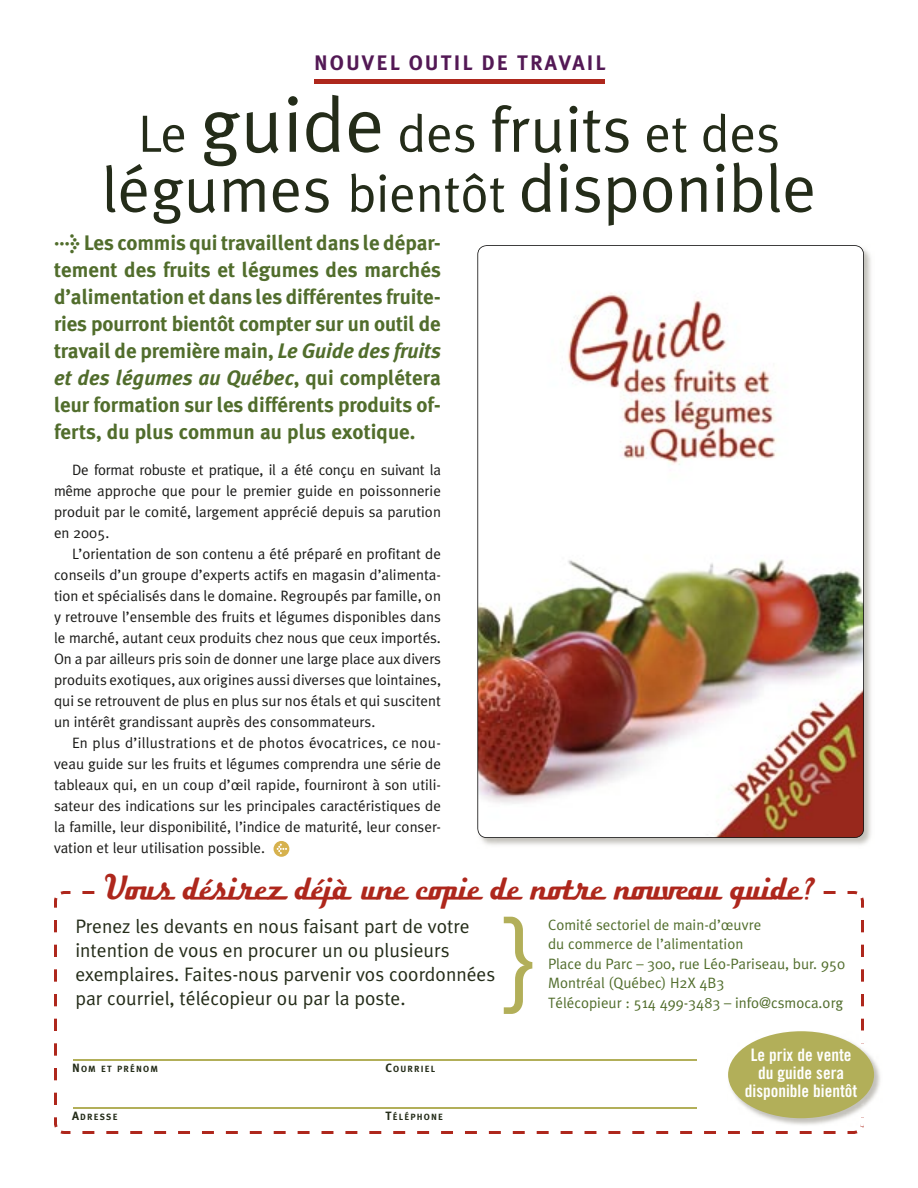
<style>
.page{position:relative;width:918px;height:1188px;background:#fff}
.page>*{position:absolute;margin:0;border:0;box-sizing:border-box;transform-origin:0 0}
.t1{font:109.5px "Meta Plus Normal";color:#b2af59}
.t2{font:67.5px "Meta Plus Normal";color:#242c19}
.t3{font:52.5px "Meta Plus Normal";color:#242c19}
.t4{font:34.5px "Boxer Script JF";color:#ae271c}
.t5{font:700 21px/27px "Meta Plus";color:#516d2c;text-align:justify}
.t6{font:700 21px "Meta Plus";letter-spacing:.1em;color:#531955}
.t7{font:19.5px/24px "Meta Plus Normal";color:#242c19}
.t8{font:17.25px/18px "Trade Gothic Bold Cond Twenty";color:#fff;text-align:center}
.t9{font:15px/21px "Meta Plus Normal";color:#191917;text-align:justify}
.t10{font:15px/19.5px "Meta Plus Normal";color:#516d2c}
.t11{font:700 9px "Meta Plus";letter-spacing:.135em;color:#242c19}
.s1{font-size:78px}
.s2{font-size:64.5px}
.s3{font-size:52.5px}
.s4{font-style:italic}
.s5{font-size:12px}
</style>
<div class="page">
<svg style="left:274px;top:841px;width:15px;height:16px"></svg>
<svg style="left:277px;top:844px;width:10px;height:10px"></svg>
<div style="left:314px;top:79px;width:291px;height:5px;background:#ae271c"></div>
<img style="left:480px;top:249px;width:391px;height:596px">
<img style="left:477px;top:245px;width:387px;height:593px">
<svg style="left:54px;top:891px;width:810px;height:243px"></svg>
<div style="left:99px;top:876px;width:720px;height:20px;background:#fff"></div>
<img style="left:727px;top:1030px;width:153px;height:96px">
<img style="left:861px;top:1030px;width:3px;height:75px">
<svg style="left:861px;top:1117px;width:3px;height:9px"></svg>
<div style="left:728px;top:1031px;width:146px;height:87px;background:#b2af59;border-radius:50%"></div>
<hr style="left:73px;top:1059px;width:623px;height:2px;background:#b2af59">
<hr style="left:73px;top:1107px;width:623px;height:2px;background:#b2af59">
<h3 class="t6" style="left:314px;top:51px;width:293px">NOUVEL OUTIL DE TRAVAIL</h3>
<h3 class="t3" style="left:138px;top:103px;width:643px">Le <span class="s1">guide</span> des <span class="s2">fruits</span> et des</h3>
<h2 class="t2" style="left:102px;top:149px;width:716px"><span class="s2">légumes</span> <span class="s3">bientôt</span> disponible</h2>
<p class="t5" style="left:54px;top:229px;width:389px">&gt; Les commis qui travaillent dans le dépar&shy;tement des fruits et légumes des marchés d’alimentation et dans les différentes fruite&shy;ries pourront bientôt compter sur un outil de travail de première main, <span class="s4">Le Guide des fruits et des légumes au Québec</span>, qui complétera leur formation sur les différents pro duits of - ferts, du plus commun au plus exotique.</p>
<p class="t9" style="left:54px;top:460px;width:389px;text-indent:18px">De format robuste et pratique, il a été conçu en suivant la même approche que pour le premier guide en poissonnerie produit par le comité, largement apprécié depuis sa parution en 2005.</p>
<p class="t9" style="left:54px;top:544px;width:389px;text-indent:18px">L’orientation de son contenu a été préparé en profitant de conseils d’un groupe d’experts actifs en magasin d’alimenta&shy;tion et spécialisés dans le domaine. Regroupés par famille, on y retrouve l’ensemble des fruits et légumes disponibles dans le marché, autant ceux produits chez nous que ceux importés.<br>On a par ailleurs pris soin de donner une large place aux divers produits exotiques, aux origines aussi diverses que lointaines, qui se retrouvent de plus en plus sur nos étals et qui suscitent un intérêt grandissant auprès des consommateurs.</p>
<p class="t9" style="left:54px;top:733px;width:389px;text-indent:18px">En plus d’illustrations et de photos évocatrices, ce nou - veau guide sur les fruits et légumes comprendra une série de ta bleaux qui, en un coup d’œil rapide, fourniront à son utili&shy;sateur des indications sur les principales caractéristiques de la fa mille, leur disponibilité, l’indice de maturité, leur conser&shy;vation et leur utilisation possible.</p>
<h3 class="t4" style="left:105px;top:864px;width:712px">Vous désirez déjà une copie de notre nouveau guide?</h3>
<h3 class="t7" style="left:75px;top:914px;width:422px">Prenez les devants en nous faisant part de votre intention de vous en procurer un ou plusieurs exemplaires. Faites-nous parvenir vos coordonnées par courriel, télécopieur ou par la poste.</h3>
<p class="t10" style="left:548px;top:915px;width:298px">Comité sectoriel de main-d’œuvre<br>du commerce de l’alimentation<br>Place du Parc – 300, rue Léo-Pariseau, bur. 950<br>Montréal (Québec) H2X 4B3<br>Télécopieur : 514 499-3483 – info@csmoca.org</p>
<p class="t8" style="left:745px;top:1046px;width:114px">Le prix de vente du guide sera disponible bientôt</p>
<h1 class="t1" style="left:500px;top:896px;width:38px">}</h1>
<p class="t11" style="left:72px;top:1064px;width:88px"><span class="s5">N</span>OM ET PRÉNOM</p>
<p class="t11" style="left:385px;top:1064px;width:51px"><span class="s5">C</span>OURRIEL</p>
<p class="t11" style="left:72px;top:1112px;width:47px"><span class="s5">A</span>DRESSE</p>
<p class="t11" style="left:385px;top:1112px;width:59px"><span class="s5">T</span>ÉLÉPHONE</p>
</div>
